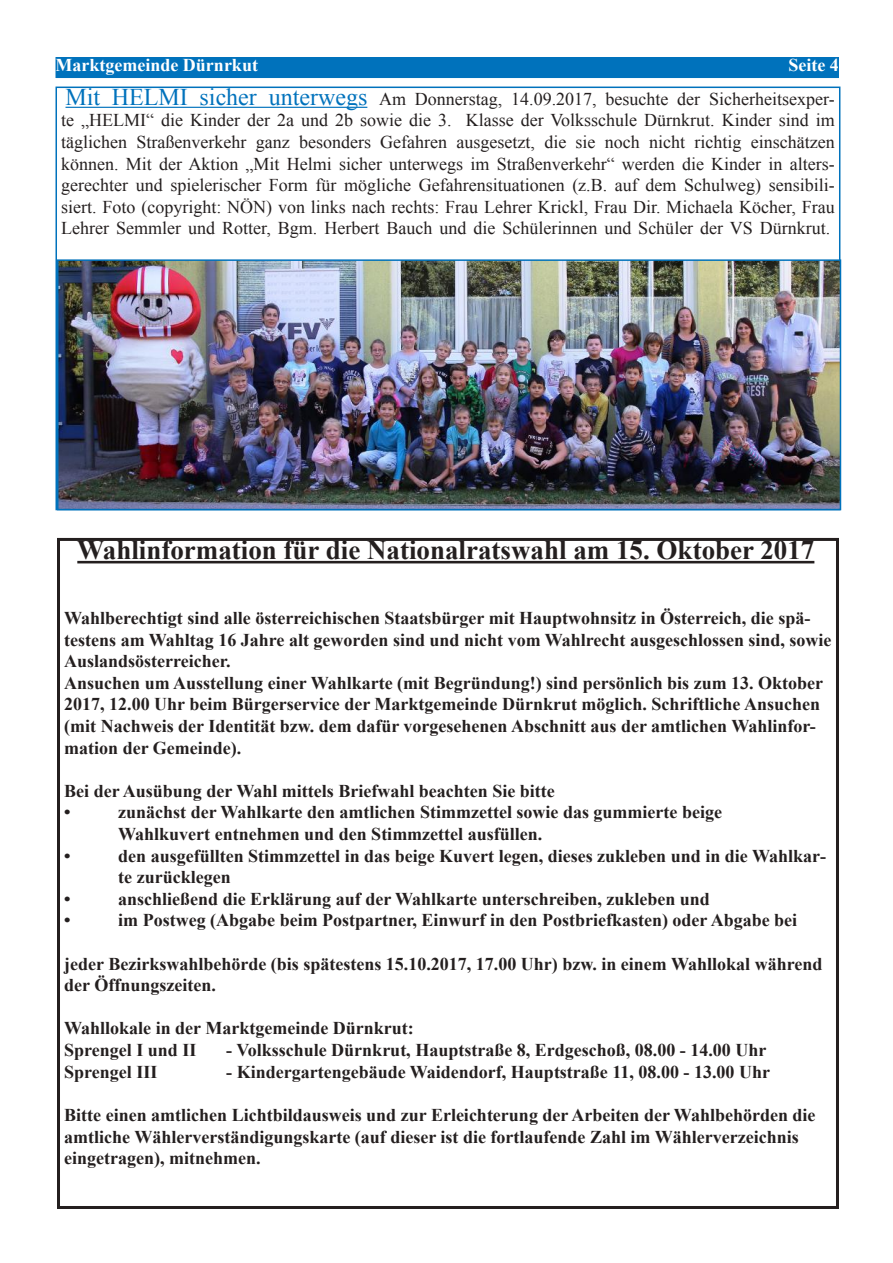
<style>
.page{position:relative;width:893px;height:1263px;background:#fff}
.page>*{position:absolute;margin:0;border:0;box-sizing:border-box;transform-origin:0 0}
.t1{font:700 27px "Times New Roman";color:#241f1f}
.t2{font:700 18px/21.6px "Times New Roman";color:#241f1f}
.t3{font:18px/21.6px "Times New Roman";color:#241f1f;text-align:right}
.t4{font:700 18px "Times New Roman";color:#fff}
.s1{font-weight:700;color:#fff}
.s2{font-size:24px;color:#0072bc}
</style>
<div class="page">
<div style="left:55px;top:56px;width:785px;height:23px;background:#0072bc"></div>
<div style="left:54px;top:56px;width:786px;height:24px;border:2px solid #fff"></div>
<hr style="left:66px;top:107px;width:301px;height:1px;background:#0072bc">
<img style="left:60px;top:262px;width:778px;height:245px">
<div style="left:57px;top:259px;width:784px;height:251px;border:2px solid #0072bc"></div>
<hr style="left:77px;top:561px;width:737px;height:2px;background:#241f1f">
<div style="left:57px;top:538px;width:782px;height:671px;border:3px solid #241f1f"></div>
<p class="t4" style="left:56px;top:53px;width:204px">Marktgemeinde Dürnrkut</p>
<p class="t3" style="left:66px;top:48px;width:775px;line-height:33.3px"><span class="s1">Seite 4<br></span><span class="s2">Mit HELMI sicher unterwegs</span> Am Donnerstag, 14.09.2017, besuchte der Sicherheitsexper-</p>
<p class="t3" style="left:61px;top:109px;width:775px;text-align:justify">te „HELMI“ die Kinder der 2a und 2b sowie die 3. Klasse der Volksschule Dürnkrut. Kinder sind im täglichen Straßenverkehr ganz besonders Gefahren ausgesetzt, die sie noch nicht richtig einschätzen können. Mit der Aktion „Mit Helmi sicher unterwegs im Straßenverkehr“ werden die Kinder in alters&shy;gerechter und spielerischer Form für mögliche Gefahrensituationen (z.B. auf dem Schulweg) sensibili&shy;siert. Foto (copyright: NÖN) von links nach rechts: Frau Lehrer Krickl, Frau Dir. Michaela Köcher, Frau Lehrer Semmler und Rotter, Bgm. Herbert Bauch und die Schülerinnen und Schüler der VS Dürnkrut.</p>
<h1 class="t1" style="left:77px;top:531px;width:739px">Wahlinformation für die Nationalratswahl am 15. Oktober 2017</h1>
<p class="t2" style="left:64px;top:607px;width:769px">Wahlberechtigt sind alle österreichischen Staatsbürger mit Hauptwohnsitz in Österreich, die spä&shy;testens am Wahltag 16 Jahre alt geworden sind und nicht vom Wahlrecht ausgeschlossen sind, sowie Auslandsösterreicher.<br>Ansuchen um Ausstellung einer Wahlkarte (mit Begründung!) sind persönlich bis zum 13. Oktober 2017, 12.00 Uhr beim Bürgerservice der Marktgemeinde Dürnkrut möglich. Schriftliche Ansuchen (mit Nachweis der Identität bzw. dem dafür vorgesehenen Abschnitt aus der amtlichen Wahlinfor&shy;mation der Gemeinde).</p>
<p class="t2" style="left:64px;top:779px;width:492px">Bei der Ausübung der Wahl mittels Briefwahl beachten Sie bitte •</p>
<p class="t2" style="left:118px;top:801px;width:605px">zunächst der Wahlkarte den amtlichen Stimmzettel sowie das gummierte beige<br>Wahlkuvert entnehmen und den Stimmzettel ausfüllen.</p>
<p class="t2" style="left:64px;top:844px;width:8px">•</p>
<p class="t2" style="left:118px;top:844px;width:709px">den ausgefüllten Stimmzettel in das beige Kuvert legen, dieses zukleben und in die Wahlkar&shy;te zurücklegen</p>
<p class="t2" style="left:64px;top:887px;width:8px">•</p>
<p class="t2" style="left:118px;top:887px;width:593px">anschließend die Erklärung auf der Wahlkarte unterschreiben, zukleben und</p>
<p class="t2" style="left:64px;top:909px;width:8px">•</p>
<p class="t2" style="left:118px;top:909px;width:680px">im Postweg (Abgabe beim Postpartner, Einwurf in den Postbriefkasten) oder Abgabe bei</p>
<p class="t2" style="left:64px;top:952px;width:760px">jeder Bezirkswahlbehörde (bis spätestens 15.10.2017, 17.00 Uhr) bzw. in einem Wahllokal während der Öffnungszeiten.</p>
<p class="t2" style="left:64px;top:1017px;width:351px">Wahllokale in der Marktgemeinde Dürnkrut:<br>Sprengel I und II</p>
<p class="t2" style="left:226px;top:1039px;width:542px">- Volksschule Dürnkrut, Hauptstraße 8, Erdgeschoß, 08.00 - 14.00 Uhr</p>
<p class="t2" style="left:64px;top:1060px;width:95px">Sprengel III</p>
<p class="t2" style="left:226px;top:1060px;width:545px">- Kindergartengebäude Waidendorf, Hauptstraße 11, 08.00 - 13.00 Uhr</p>
<p class="t2" style="left:64px;top:1103px;width:753px">Bitte einen amtlichen Lichtbildausweis und zur Erleichterung der Arbeiten der Wahlbehörden die amtliche Wählerverständigungskarte (auf dieser ist die fortlaufende Zahl im Wählerverzeichnis eingetragen), mitnehmen.</p>
</div>
